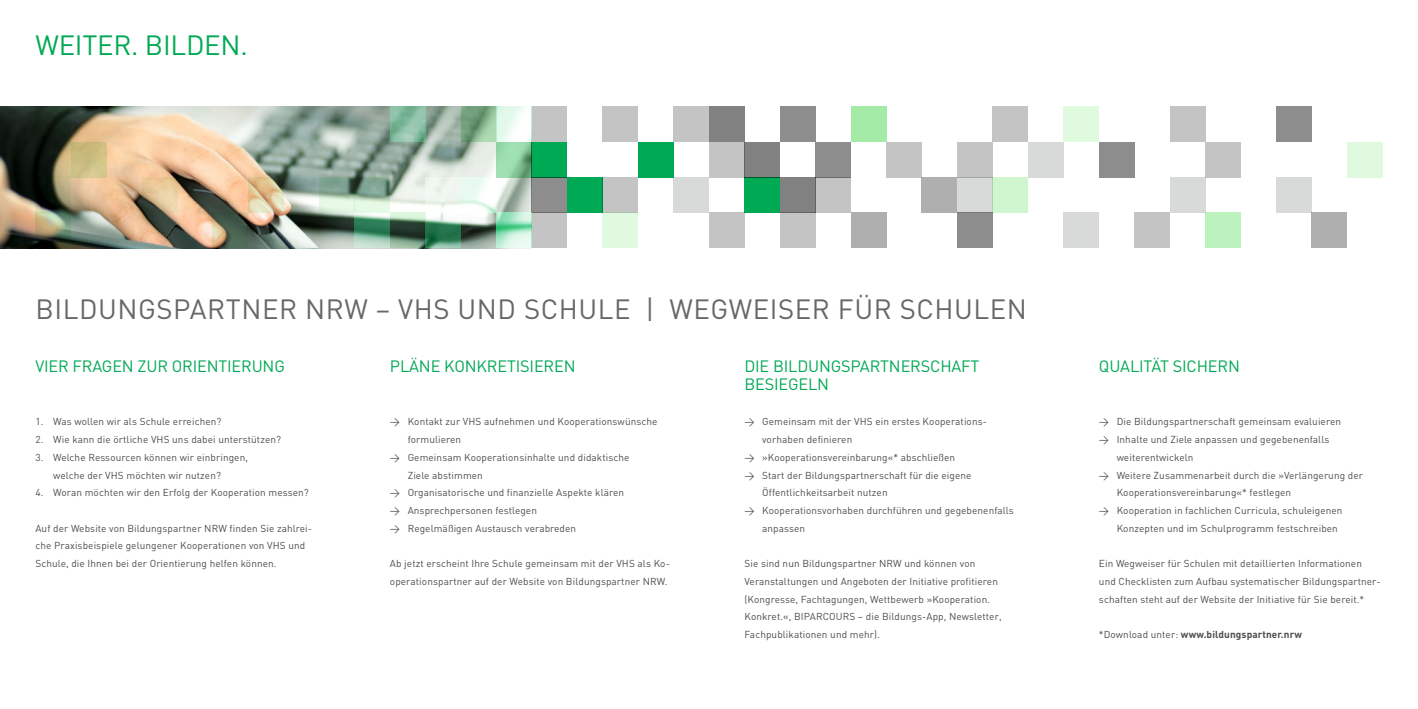
<style>
.page{position:relative;width:1418px;height:709px;background:#fff}
.page>*{position:absolute;margin:0;border:0;box-sizing:border-box;transform-origin:0 0}
.t1{font:27.5px "DIN";letter-spacing:.02em;color:#676767}
.t2{font:27.5px "DIN";letter-spacing:-.01em;color:#00a954}
.t3{font:16.25px/17.8px "DIN";letter-spacing:-.01em;color:#00a954}
.t4{font:10px/17.8px "DIN";letter-spacing:.01em;color:#4d4d4c}
.t5{font:700 10px "DIN";letter-spacing:.01em;color:#4d4d4c}
.s1{font-weight:400}
</style>
<div class="page">
<img style="left:0;top:106px;width:531px;height:142px">
<div style="left:673px;top:106px;width:36px;height:36px;background:#c4c4c5"></div>
<div style="left:602px;top:106px;width:36px;height:36px;background:#c4c4c5"></div>
<div style="left:531px;top:177px;width:36px;height:36px;background:#8d8d8d"></div>
<div style="left:531px;top:106px;width:36px;height:36px;background:#c4c4c5"></div>
<div style="left:531px;top:213px;width:36px;height:35px;background:#c4c4c5"></div>
<div style="left:815px;top:177px;width:35px;height:36px;background:#c4c4c5"></div>
<div style="left:602px;top:177px;width:36px;height:36px;background:#c4c4c5"></div>
<svg style="left:248px;top:177px;width:35px;height:36px"></svg>
<div style="left:780px;top:213px;width:35px;height:35px;background:#c4c4c5"></div>
<div style="left:780px;top:106px;width:35px;height:36px;background:#8d8d8d"></div>
<div style="left:886px;top:142px;width:35px;height:35px;background:#c4c4c5"></div>
<div style="left:780px;top:177px;width:35px;height:36px;background:#818181"></div>
<div style="left:673px;top:177px;width:36px;height:36px;background:#d8d9d9"></div>
<svg style="left:213px;top:213px;width:35px;height:35px"></svg>
<div style="left:815px;top:142px;width:35px;height:35px;background:#8d8d8d"></div>
<div style="left:709px;top:142px;width:35px;height:35px;background:#c4c4c5"></div>
<div style="left:744px;top:142px;width:36px;height:35px;background:#818181"></div>
<div style="left:709px;top:106px;width:35px;height:36px;background:#818181"></div>
<svg style="left:71px;top:142px;width:35px;height:35px"></svg>
<svg style="left:35px;top:106px;width:36px;height:36px"></svg>
<svg style="left:35px;top:142px;width:36px;height:35px"></svg>
<svg style="left:35px;top:213px;width:36px;height:35px"></svg>
<svg style="left:35px;top:177px;width:36px;height:36px"></svg>
<svg style="left:142px;top:177px;width:35px;height:36px"></svg>
<div style="left:850px;top:213px;width:36px;height:35px;background:#afafb0"></div>
<div style="left:957px;top:213px;width:35px;height:35px;background:#8d8d8d"></div>
<div style="left:957px;top:142px;width:35px;height:35px;background:#c4c4c5"></div>
<div style="left:921px;top:177px;width:36px;height:36px;background:#afafb0"></div>
<div style="left:992px;top:106px;width:36px;height:36px;background:#c4c4c5"></div>
<div style="left:1028px;top:142px;width:35px;height:35px;background:#d8d9d9"></div>
<div style="left:957px;top:177px;width:35px;height:36px;background:#d8d9d9"></div>
<div style="left:1063px;top:213px;width:35px;height:35px;background:#d8d9d9"></div>
<div style="left:1311px;top:213px;width:35px;height:35px;background:#afafb0"></div>
<div style="left:1098px;top:142px;width:36px;height:35px;background:#8d8d8d"></div>
<div style="left:1134px;top:213px;width:35px;height:35px;background:#c4c4c5"></div>
<div style="left:1169px;top:106px;width:36px;height:36px;background:#c4c4c5"></div>
<div style="left:1276px;top:106px;width:35px;height:36px;background:#8d8d8d"></div>
<div style="left:1205px;top:142px;width:35px;height:35px;background:#c4c4c5"></div>
<div style="left:1276px;top:177px;width:35px;height:36px;background:#d8d9d9"></div>
<svg style="left:390px;top:213px;width:35px;height:35px"></svg>
<svg style="left:354px;top:177px;width:36px;height:36px"></svg>
<svg style="left:390px;top:106px;width:35px;height:36px"></svg>
<div style="left:567px;top:177px;width:35px;height:36px;background:#00a954"></div>
<div style="left:638px;top:142px;width:35px;height:35px;background:#00a954"></div>
<svg style="left:425px;top:177px;width:36px;height:36px"></svg>
<svg style="left:461px;top:177px;width:35px;height:36px"></svg>
<svg style="left:496px;top:142px;width:35px;height:35px"></svg>
<div style="left:531px;top:142px;width:36px;height:35px;background:#00a954"></div>
<svg style="left:461px;top:106px;width:35px;height:36px"></svg>
<svg style="left:496px;top:106px;width:35px;height:36px"></svg>
<svg style="left:425px;top:213px;width:36px;height:35px"></svg>
<svg style="left:354px;top:213px;width:36px;height:35px"></svg>
<svg style="left:496px;top:213px;width:35px;height:35px"></svg>
<div style="left:602px;top:213px;width:36px;height:35px;background:#e0fae0"></div>
<svg style="left:319px;top:177px;width:35px;height:36px"></svg>
<div style="left:850px;top:106px;width:36px;height:36px;background:#a5eba8"></div>
<div style="left:744px;top:177px;width:36px;height:36px;background:#00a954"></div>
<div style="left:992px;top:177px;width:36px;height:36px;background:#d0f6d0"></div>
<div style="left:1063px;top:106px;width:35px;height:36px;background:#e0fae0"></div>
<div style="left:1205px;top:213px;width:35px;height:35px;background:#bbf2bd"></div>
<div style="left:1346px;top:142px;width:36px;height:35px;background:#e0fae0"></div>
<div style="left:1169px;top:177px;width:36px;height:36px;background:#d8d9d9"></div>
<div style="left:709px;top:213px;width:35px;height:35px;background:#c4c4c5"></div>
<h1 class="t2" style="left:35px;top:28px;width:214px">WEITER. BILDEN.</h1>
<h1 class="t1" style="left:35px;top:292px;width:993px">BILDUNGSPARTNER NRW – VHS UND SCHULE | WEGWEISER FÜR SCHULEN</h1>
<h2 class="t3" style="left:35px;top:357px;width:251px">VIER FRAGEN ZUR ORIENTIERUNG</h2>
<p class="t4" style="left:35px;top:413px;width:187px">1. Was wollen wir als Schule erreichen?</p>
<p class="t4" style="left:35px;top:430px;width:247px">2. Wie kann die örtliche VHS uns dabei unterstützen?</p>
<p class="t4" style="left:53px;top:448px;width:196px;text-indent:-18px">3. Welche Ressourcen können wir einbringen, welche der VHS möchten wir nutzen?</p>
<p class="t4" style="left:35px;top:483px;width:275px">4. Woran möchten wir den Erfolg der Kooperation messen?</p>
<p class="t4" style="left:35px;top:519px;width:278px">Auf der Website von Bildungspartner NRW finden Sie zahlrei&shy;che Praxisbeispiele gelungener Kooperationen von VHS und<br>Schule, die Ihnen bei der Orientierung helfen können.</p>
<h2 class="t3" style="left:390px;top:357px;width:187px">PLÄNE KONKRETISIEREN</h2>
<p class="t4" style="left:390px;top:413px;width:269px">&gt; Kontakt zur VHS aufnehmen und Kooperationswünsche</p>
<p class="t4" style="left:407px;top:430px;width:55px">formulieren</p>
<p class="t4" style="left:390px;top:448px;width:241px">&gt; Gemeinsam Kooperationsinhalte und didaktische</p>
<p class="t4" style="left:407px;top:466px;width:77px">Ziele abstimmen</p>
<p class="t4" style="left:390px;top:483px;width:236px">&gt; Organisatorische und finanzielle Aspekte klären</p>
<p class="t4" style="left:390px;top:501px;width:148px">&gt; Ansprechpersonen festlegen</p>
<p class="t4" style="left:390px;top:519px;width:188px">&gt; Regelmäßigen Austausch verabreden</p>
<p class="t4" style="left:390px;top:554px;width:281px">Ab jetzt erscheint Ihre Schule gemeinsam mit der VHS als Ko&shy;operationspartner auf der Website von Bildungspartner NRW.</p>
<h2 class="t3" style="left:744px;top:357px;width:236px">DIE BILDUNGSPARTNERSCHAFT<br>BESIEGELN</h2>
<p class="t4" style="left:744px;top:413px;width:244px">&gt; Gemeinsam mit der VHS ein erstes Kooperations-</p>
<p class="t4" style="left:762px;top:430px;width:92px">vorhaben definieren</p>
<p class="t4" style="left:744px;top:448px;width:212px">&gt; »Kooperationsvereinbarung«* abschließen</p>
<p class="t4" style="left:744px;top:466px;width:229px">&gt; Start der Bildungspartnerschaft für die eigene</p>
<p class="t4" style="left:762px;top:483px;width:127px">Öffentlichkeitsarbeit nutzen</p>
<p class="t4" style="left:744px;top:501px;width:271px">&gt; Kooperationsvorhaben durchführen und gegebenenfalls</p>
<p class="t4" style="left:762px;top:519px;width:44px">anpassen</p>
<p class="t4" style="left:744px;top:554px;width:259px">Sie sind nun Bildungspartner NRW und können von Veranstaltungen und Angeboten der Initiative profitieren (Kongresse, Fachtagungen, Wettbewerb »Kooperation.<br>Konkret.«, BIPARCOURS – die Bildungs-App, Newsletter, Fachpublikationen und mehr).</p>
<h2 class="t3" style="left:1098px;top:357px;width:142px">QUALITÄT SICHERN</h2>
<p class="t4" style="left:1098px;top:413px;width:244px">&gt; Die Bildungspartnerschaft gemeinsam evaluieren</p>
<p class="t4" style="left:1098px;top:430px;width:232px">&gt; Inhalte und Ziele anpassen und gegebenenfalls</p>
<p class="t4" style="left:1116px;top:448px;width:78px">weiterentwickeln</p>
<p class="t4" style="left:1098px;top:466px;width:265px">&gt; Weitere Zusammenarbeit durch die »Verlängerung der</p>
<p class="t4" style="left:1116px;top:483px;width:176px">Kooperationsvereinbarung«* festlegen</p>
<p class="t4" style="left:1098px;top:501px;width:245px">&gt; Kooperation in fachlichen Curricula, schuleigenen</p>
<p class="t4" style="left:1116px;top:519px;width:223px">Konzepten und im Schulprogramm festschreiben</p>
<p class="t4" style="left:1098px;top:554px;width:283px">Ein Wegweiser für Schulen mit detaillierten Informationen und Checklisten zum Aufbau systematischer Bildungspartner&shy;schaften steht auf der Website der Initiative für Sie bereit.*</p>
<p class="t5" style="left:1098px;top:628px;width:204px"><span class="s1">*Download unter:</span> www.bildungspartner.nrw</p>
</div>
